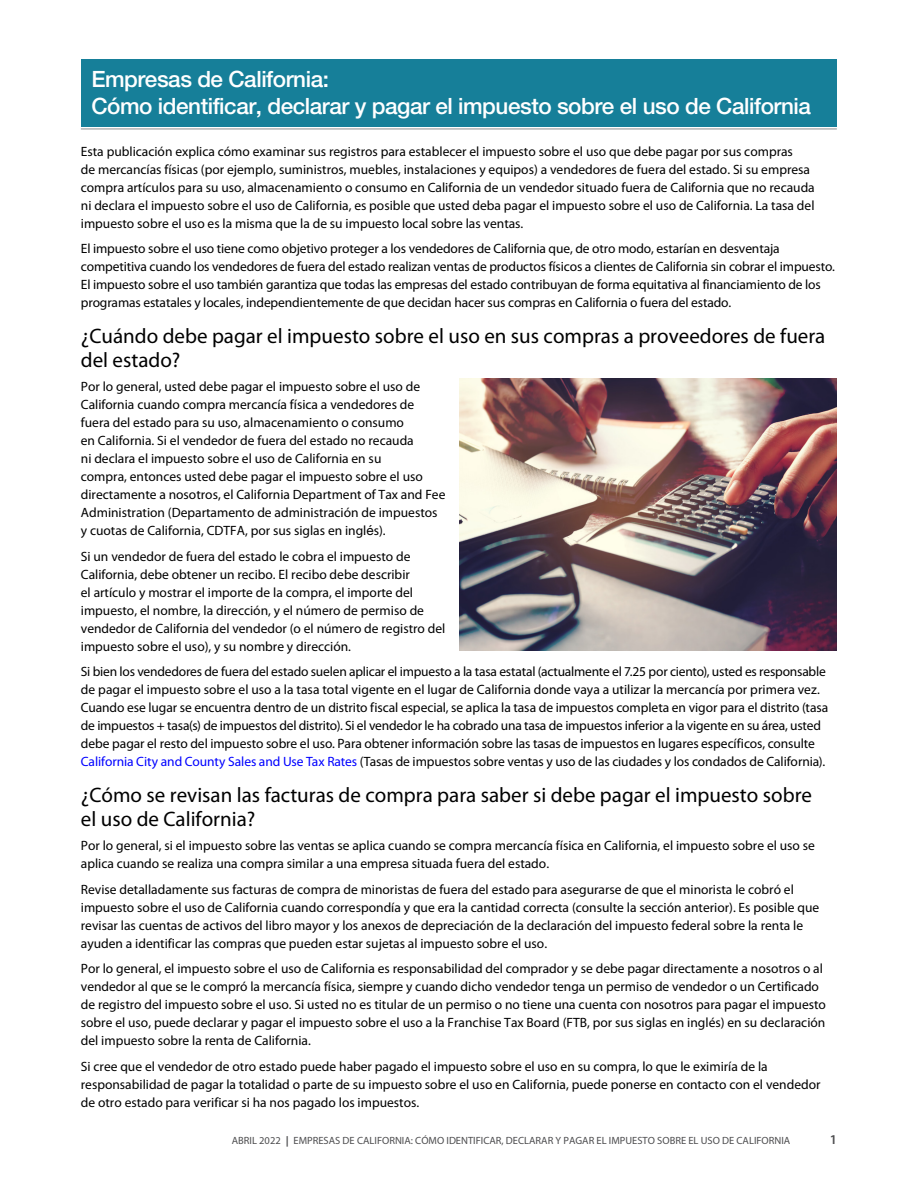
<style>
.page{position:relative;width:918px;height:1188px;background:#fff}
.page>*{position:absolute;margin:0;border:0;box-sizing:border-box;transform-origin:0 0}
.t1{font:500 22.5px/27px "Helvetica Neue LT Std";letter-spacing:-.02em;color:#fff}
.t2{font:21px/24px "Myriad Pro";color:#000}
.t3{font:13.5px/18px "Myriad Pro";color:#000}
.t4{font:600 13.5px "Myriad Pro";color:#4d4d4f}
.t5{font:10.5px "Myriad Pro";color:#4d4d4f}
.s1{font-family:"Helvetica Neue LT Std"}
.s2{color:#00f}
.s3{font-family:"Optima LT Std";font-weight:900}
</style>
<div class="page">
<div style="left:81px;top:60px;width:756px;height:67px;background:#167f99"></div>
<hr style="left:81px;top:129px;width:756px;height:1px;background:#8a8c8e">
<img style="left:459px;top:378px;width:378px;height:273px">
<h2 class="t1" style="left:91px;top:65px;width:721px">Empresas de California:<br>Cómo identificar, declarar y pagar el impuesto sobre el uso de California</h2>
<p class="t3" style="left:81px;top:142px;width:735px">Esta publicación explica cómo examinar sus registros para establecer el impuesto sobre el uso que debe pagar por sus compras<br>de mercancías físicas (por ejemplo, suministros, muebles, instalaciones y equipos) a vendedores de fuera del estado. Si su empresa compra artículos para su uso, almacenamiento o consumo en California de un vendedor situado fuera de California que no recauda ni declara el impuesto sobre el uso de California, es posible que usted deba pagar el impuesto sobre el uso de California. La tasa del impuesto sobre el uso es la misma que la de su impuesto local sobre las ventas.</p>
<p class="t3" style="left:81px;top:240px;width:756px">El impuesto sobre el uso tiene como objetivo proteger a los vendedores de California que, de otro modo, estarían en desventaja competitiva cuando los vendedores de fuera del estado realizan ventas de productos físicos a clientes de California sin cobrar el impuesto.<br>El impuesto sobre el uso también garantiza que todas las empresas del estado contribuyan de forma equitativa al financiamiento de los programas estatales y locales, independientemente de que decidan hacer sus compras en California o fuera del estado.</p>
<h3 class="t2" style="left:81px;top:324px;width:746px">¿Cuándo debe pagar el impuesto sobre el uso en sus compras a proveedores de fuera del estado?</h3>
<p class="t3" style="left:81px;top:378px;width:366px">Por lo general, usted debe pagar el impuesto sobre el uso de California cuando compra mercancía física a vendedores de fuera del estado para su uso, almacenamiento o consumo<br>en California. Si el vendedor de fuera del estado no recauda<br>ni declara el impuesto sobre el uso de California en su<br>compra, entonces usted debe pagar el impuesto sobre el uso directamente a nosotros, el California Department of Tax and Fee Administration (Departamento de administración de impuestos y cuotas de California, CDTFA, por sus siglas en ingl<span class="s1">é</span>s).</p>
<p class="t3" style="left:81px;top:547px;width:366px">Si un vendedor de fuera del estado le cobra el impuesto de California, debe obtener un recibo. El recibo debe describir<br>el artículo y mostrar el importe de la compra, el importe del impuesto, el nombre, la dirección, y el número de permiso de vendedor de California del vendedor (o el número de registro del impuesto sobre el uso), y su nombre y dirección.</p>
<p class="t3" style="left:81px;top:663px;width:749px">Si bien los vendedores de fuera del estado suelen aplicar el impuesto a la tasa estatal (actualmente el 7.25 por ciento), usted es responsable de pagar el impuesto sobre el uso a la tasa total vigente en el lugar de California donde vaya a utilizar la mercancía por primera vez.<br>Cuando ese lugar se encuentra dentro de un distrito fiscal especial, se aplica la tasa de impuestos completa en vigor para el distrito (tasa de impuestos + tasa(s) de impuestos del distrito). Si el vendedor le ha cobrado una tasa de impuestos inferior a la vigente en su área, usted debe pagar el resto del impuesto sobre el uso. Para obtener información sobre las tasas de impuestos en lugares específicos, consulte <span class="s2">California City and County Sales and Use Tax Rates</span> (Tasas de impuestos sobre ventas y uso de las ciudades y los condados de California).</p>
<h3 class="t2" style="left:81px;top:783px;width:733px">¿Cómo se revisan las facturas de compra para saber si debe pagar el impuesto sobre el uso de California?</h3>
<p class="t3" style="left:81px;top:837px;width:736px">Por lo general, si el impuesto sobre las ventas se aplica cuando se compra mercancía física en California, el impuesto sobre el uso se aplica cuando se realiza una compra similar a una empresa situada fuera del estado.</p>
<p class="t3" style="left:81px;top:880px;width:740px">Revise detalladamente sus facturas de compra de minoristas de fuera del estado para asegurarse de que el minorista le cobró el impuesto sobre el uso de California cuando correspondía y que era la cantidad correcta (consulte la sección anterior). Es posible que revisar las cuentas de activos del libro mayor y los anexos de depreciación de la declaración del impuesto federal sobre la renta le ayuden a identificar las compras que pueden estar sujetas al impuesto sobre el uso.</p>
<p class="t3" style="left:81px;top:960px;width:747px">Por lo general, el impuesto sobre el uso de California es responsabilidad del comprador y se debe pagar directamente a nosotros o al vendedor al que se le compró la mercancía física, siempre y cuando dicho vendedor tenga un permiso de vendedor o un Certificado de registro del impuesto sobre el uso. Si usted no es titular de un permiso o no tiene una cuenta con nosotros para pagar el impuesto sobre el uso, puede declarar y pagar el impuesto sobre el uso a la Franchise Tax Board (FTB, por sus siglas en inglés) en su declaración del impuesto sobre la renta de California.</p>
<p class="t3" style="left:81px;top:1057px;width:741px">Si cree que el vendedor de otro estado puede haber pagado el impuesto sobre el uso en su compra, lo que le eximiría de la responsabilidad de pagar la totalidad o parte de su impuesto sobre el uso en California, puede ponerse en contacto con el vendedor de otro estado para verificar si ha nos pagado los impuestos.</p>
<p class="t5" style="left:232px;top:1135px;width:560px">ABRIL 2022 <span class="s3">|</span> EMPRESAS DE CALIFORNIA: CÓMO IDENTIFICAR, DECLARAR Y PAGAR EL IMPUESTO SOBRE EL USO DE CALIFORNIA</p>
<p class="t4" style="left:830px;top:1132px;width:9px">1</p>
</div>
